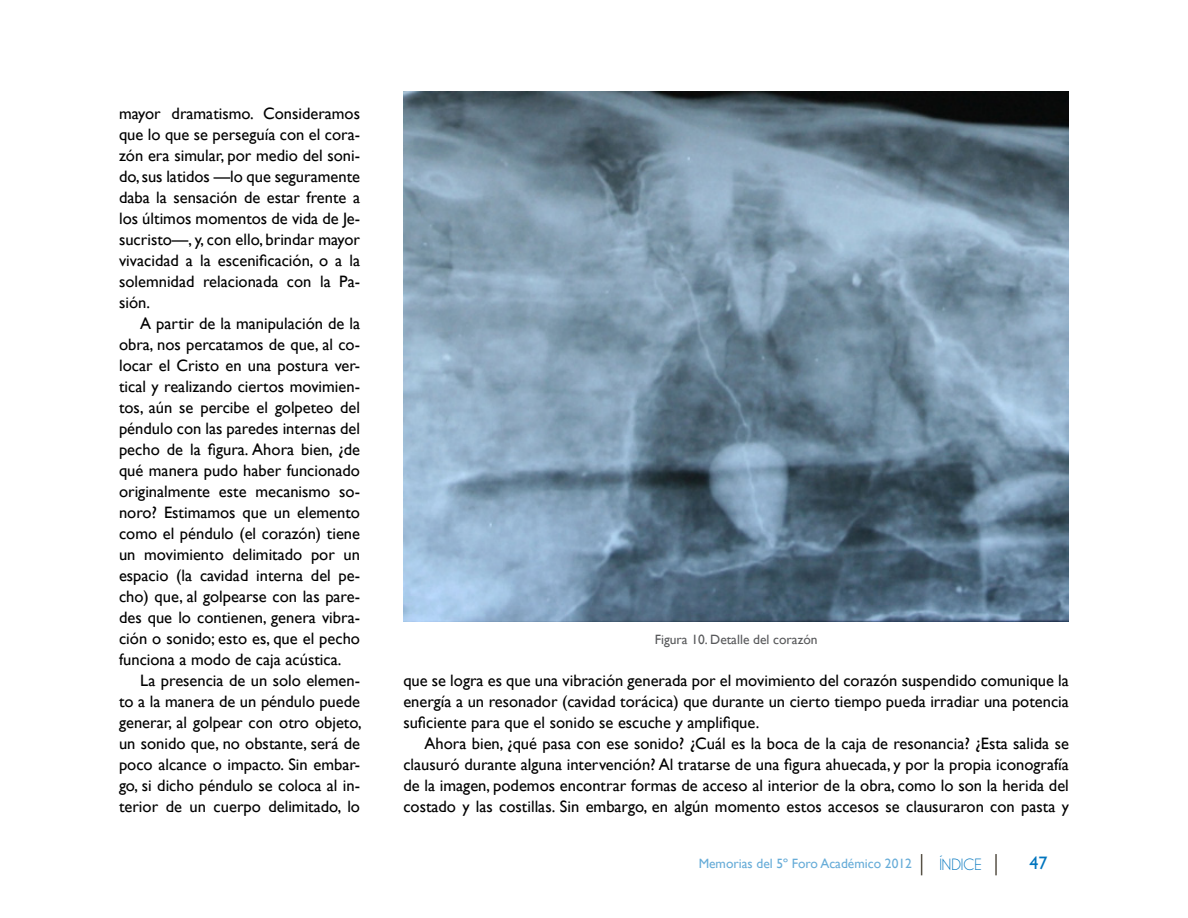
<style>
.page{position:relative;width:1188px;height:918px;background:#fff}
.page>*{position:absolute;margin:0;border:0;box-sizing:border-box;transform-origin:0 0}
.t1{font:18px "Gill Sans";color:#0075be}
.t2{font:16.5px/21px "Gill Sans";color:#000;text-align:justify}
.t3{font:16.5px "Champagne&Limousines";color:#0075be}
.t4{font:13.5px "Gill Sans";color:#0075be}
.t5{font:13.5px "Gill Sans";color:#58595b}
</style>
<div class="page">
<hr style="left:995px;top:854px;width:2px;height:21px;background:#575146">
<svg style="left:921px;top:854px;width:1px;height:21px"></svg>
<img style="left:403px;top:91px;width:666px;height:530px">
<p class="t2" style="left:119px;top:103px;width:243px">mayor dramatismo. Consideramos que lo que se perseguía con el cora&shy;zón era simular, por medio del soni&shy;do, sus latidos —lo que seguramente daba la sensación de estar frente a los últimos momentos de vida de Je&shy;sucristo—, y, con ello, brindar mayor vivacidad a la escenificación, o a la solemnidad relacionada con la Pa&shy;sión.</p>
<p class="t2" style="left:119px;top:313px;width:243px;text-indent:21px">A partir de la manipulación de la obra, nos percatamos de que, al co&shy;locar el Cristo en una postura ver&shy;tical y realizando ciertos movimien&shy;tos, aún se percibe el golpeteo del péndulo con las paredes internas del pecho de la figura. Ahora bien, ¿de qué manera pudo haber funcionado originalmente este mecanismo so&shy;noro? Estimamos que un elemento como el péndulo (el corazón) tiene un movimiento delimitado por un espacio (la cavidad interna del pe&shy;cho) que, al golpearse con las pare&shy;des que lo contienen, genera vibra&shy;ción o sonido; esto es, que el pecho funciona a modo de caja acústica.</p>
<p class="t2" style="left:119px;top:670px;width:244px;text-indent:21px">La presencia de un solo elemen&shy;to a la manera de un péndulo puede generar, al golpear con otro objeto, un sonido que, no obstante, será de poco alcance o impacto. Sin embar&shy;go, si dicho péndulo se coloca al in&shy;terior de un cuerpo delimitado, lo</p>
<p class="t2" style="left:403px;top:670px;width:667px">que se logra es que una vibración generada por el movimiento del corazón suspendido comunique la energía a un resonador (cavidad torácica) que durante un cierto tiempo pueda irradiar una potencia suficiente para que el sonido se escuche y amplifique.</p>
<p class="t5" style="left:655px;top:632px;width:164px">Figura 10. Detalle del corazón</p>
<p class="t2" style="left:403px;top:733px;width:667px;text-indent:21px">Ahora bien, ¿qué pasa con ese sonido? ¿Cuál es la boca de la caja de resonancia? ¿Esta salida se clausuró durante alguna intervención? Al tratarse de una figura ahuecada, y por la propia iconografía de la imagen, podemos encontrar formas de acceso al interior de la obra, como lo son la herida del costado y las costillas. Sin embargo, en algún momento estos accesos se clausuraron con pasta y</p>
<p class="t4" style="left:699px;top:856px;width:215px">Memorias del 5º Foro Académico 2012</p>
<p class="t3" style="left:939px;top:855px;width:44px">ÍNDICE</p>
<p class="t1" style="left:1029px;top:853px;width:19px">47</p>
</div>
